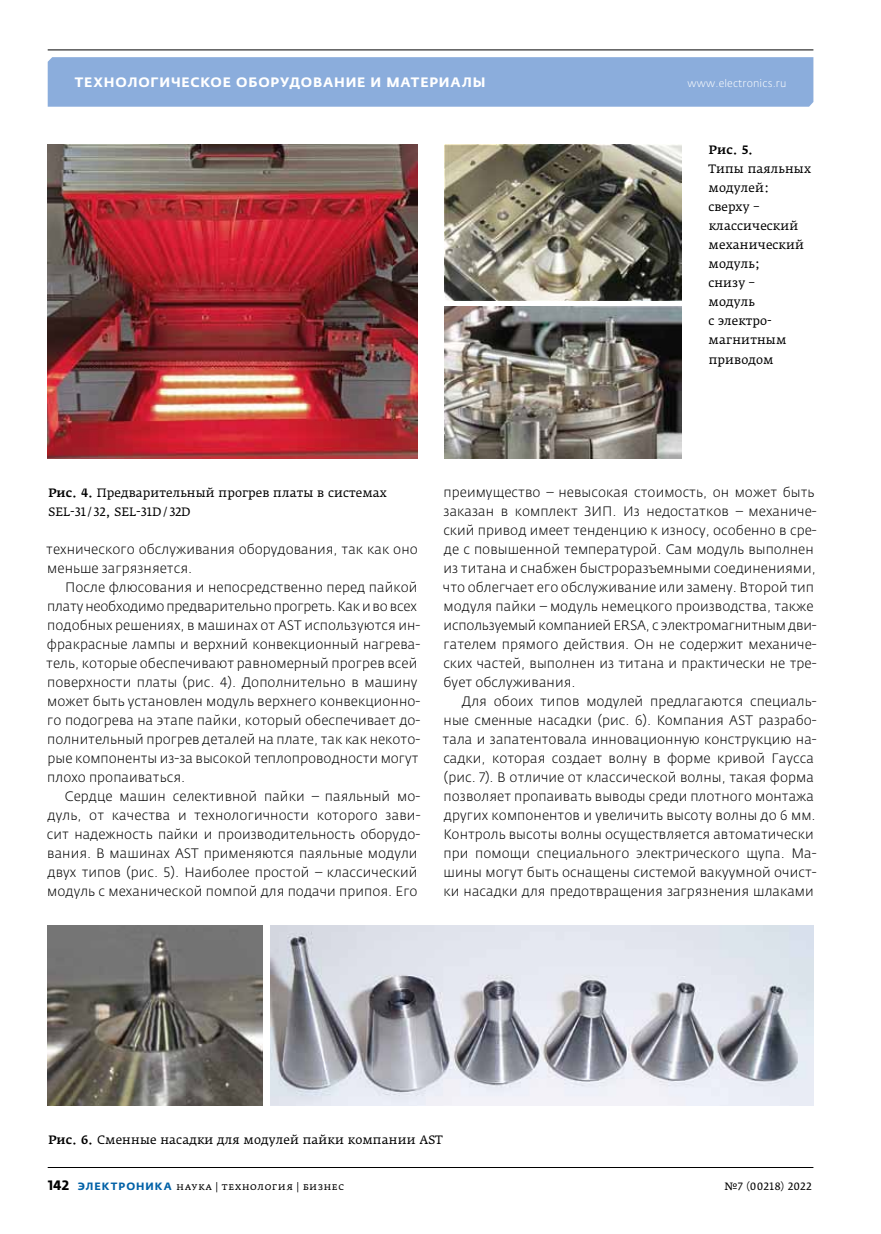
<style>
.page{position:relative;width:881px;height:1234px;background:#fff}
.page>*{position:absolute;margin:0;border:0;box-sizing:border-box;transform-origin:0 0}
.t1{font:300 13.5px/19px "Fedra Sans Pro";letter-spacing:.005em;color:#000}
.t2{font:700 13.5px "Fedra Sans Alt Pro";letter-spacing:.06em;color:#fff}
.t3{font:12px/19px "Fedra Serif A Pro";letter-spacing:.005em;color:#000}
.t4{font:500 12px "Fedra Serif A Pro";color:#000}
.t5{font:10.5px "Fedra Serif A Pro";letter-spacing:.03em;color:#000}
.t6{font:300 10.5px "Fedra Sans Pro";letter-spacing:.015em;color:#fff}
.s1{font-weight:500}
.s2{font-family:"Fedra Sans Pro";font-weight:700;font-size:13.5px}
.s3{font-family:"Fedra Sans Alt Pro";font-weight:700;color:#0061a7}
</style>
<div class="page">
<div style="left:48px;top:57px;width:765px;height:50px;background:#8baddc"></div>
<hr style="left:48px;top:49px;width:765px;height:1px;background:#000">
<hr style="left:48px;top:1166px;width:765px;height:1px;background:#000">
<img style="left:48px;top:145px;width:369px;height:313px">
<img style="left:48px;top:925px;width:214px;height:180px">
<img style="left:270px;top:925px;width:543px;height:180px">
<img style="left:444px;top:145px;width:237px;height:155px">
<img style="left:444px;top:306px;width:237px;height:152px">
<p class="t2" style="left:75px;top:74px;width:412px">Технологическое оборудование и материалы</p>
<p class="t6" style="left:687px;top:77px;width:100px">www.electronics.ru</p>
<p class="t4" style="left:708px;top:142px;width:46px">Рис. 5.</p>
<p class="t3" style="left:708px;top:159px;width:104px">Типы паяльных модулей: сверху – классический механический модуль;<br>снизу –<br>модуль<br>с электро‑ магнитным приводом</p>
<p class="t3" style="left:48px;top:483px;width:340px"><span class="s1">Рис. 4.</span> Предварительный прогрев платы в системах<br>SEL‑31 / 32, SEL‑31D/ 32D</p>
<p class="t1" style="left:46px;top:539px;width:373px">технического обслуживания оборудования, так как оно меньше загрязняется.</p>
<p class="t1" style="left:46px;top:577px;width:375px;text-indent:19px">После флюсования и непосредственно перед пайкой плату необходимо предварительно прогреть. Как и во всех подобных решениях, в машинах от AST используются ин&shy;фракрасные лампы и верхний конвекционный нагрева&shy;тель, которые обеспечивают равномерный прогрев всей поверхности платы (рис. 4). Дополнительно в машину может быть установлен модуль верхнего конвекционно&shy;го подогрева на этапе пайки, который обеспечивает до&shy;полнительный прогрев деталей на плате, так как некото&shy;рые компоненты из-за высокой теплопроводности могут плохо пропаиваться.</p>
<p class="t1" style="left:47px;top:786px;width:375px;text-indent:18px">Сердце машин селективной пайки – паяльный мо&shy;дуль, от качества и технологичности которого зави&shy;сит надежность пайки и производительность оборудо&shy;вания. В машинах AST применяются паяльные модули двух типов (рис. 5). Наиболее простой – классический модуль с механической помпой для подачи припоя. Его</p>
<p class="t1" style="left:443px;top:482px;width:375px">преимущество – невысокая стоимость, он может быть заказан в комплект ЗИП. Из недостатков – механиче&shy;ский привод имеет тенденцию к износу, особенно в сре&shy;де с повышенной температурой. Сам модуль выполнен из титана и снабжен быстроразъемными соединениями, что облегчает его обслуживание или замену. Второй тип модуля пайки – модуль немецкого производства, также используемый компанией ERSA, с электромагнитным дви&shy;гателем прямого действия. Он не содержит механиче&shy;ских частей, выполнен из титана и практически не тре&shy;бует обслуживания.</p>
<p class="t1" style="left:442px;top:691px;width:375px;text-indent:19px">Для обоих типов модулей предлагаются специаль&shy;ные сменные насадки (рис. 6). Компания AST разрабо&shy;тала и запатентовала инновационную конструкцию на&shy;садки, которая создает волну в форме кривой Гаусса (рис. 7). В отличие от классической волны, такая форма позволяет пропаивать выводы среди плотного монтажа других компонентов и увеличить высоту волны до 6 мм.<br>Контроль высоты волны осуществляется автоматически при помощи специального электрического щупа. Ма&shy;шины могут быть оснащены системой вакуумной очист&shy;ки насадки для предотвращения загрязнения шлаками</p>
<p class="t3" style="left:48px;top:1129px;width:396px"><span class="s1">Рис. 6.</span> Сменные насадки для модулей пайки компании AST</p>
<p class="t5" style="left:48px;top:1179px;width:298px"><span class="s2">142</span> <span class="s3">ЭЛЕКТРОНИКА</span> наука | технология | бизнес</p>
<p class="t5" style="left:724px;top:1179px;width:88px">№7 (00218) 2022</p>
</div>
